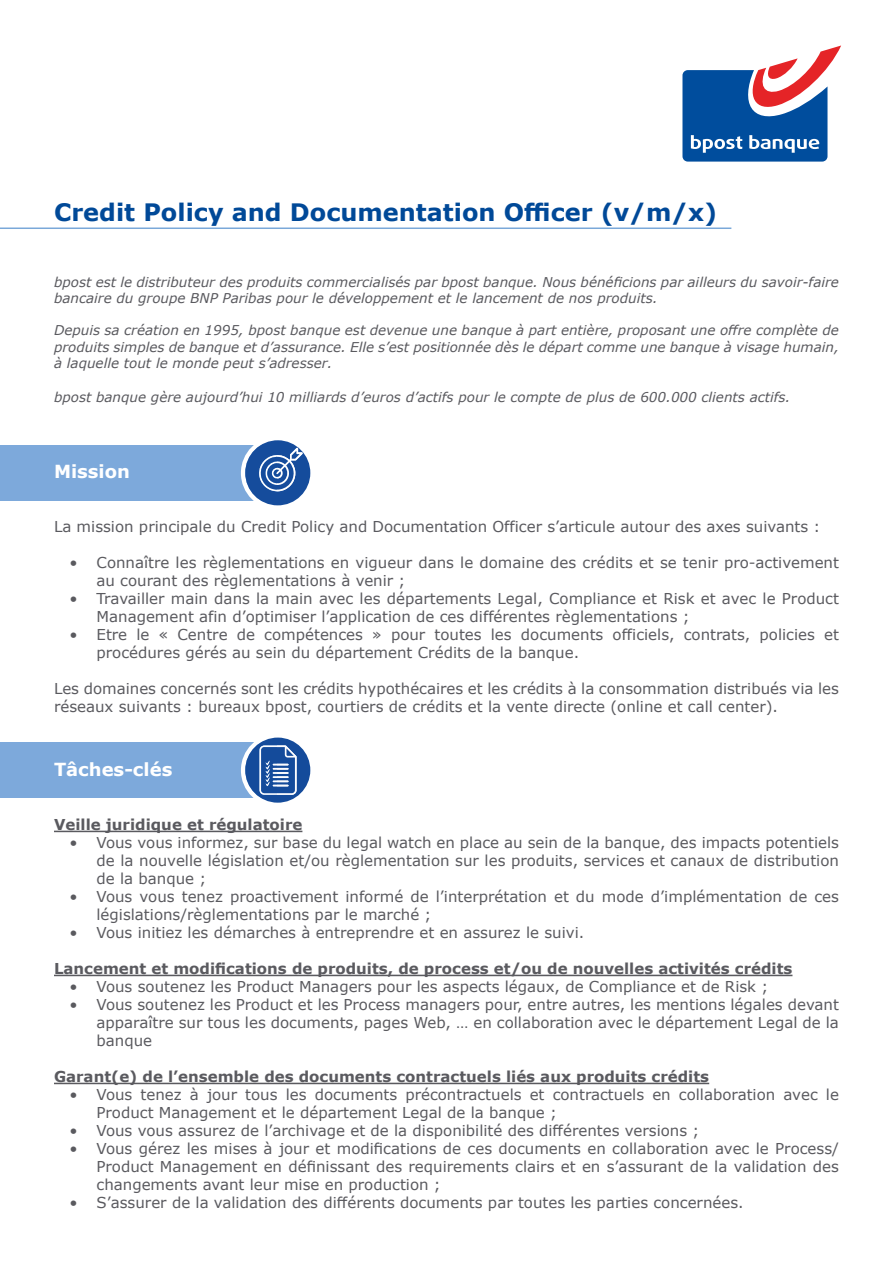
<style>
.page{position:relative;width:893px;height:1263px;background:#fff}
.page>*{position:absolute;margin:0;border:0;box-sizing:border-box;transform-origin:0 0}
.t1{font:700 24px "Verdana";color:#004998}
.t2{font:700 18px "Verdana";color:#fff}
.t3{font:15px/18px "Verdana";color:#5a5a5f}
.t4{font:700 15px "Verdana";color:#5a5a5f}
.t5{font:italic 13.5px/16.2px "Verdana";color:#5a5a5f}
</style>
<div class="page">
<div style="left:0;top:743px;width:276px;height:55px;background:#7da9db"></div>
<svg style="left:241px;top:737px;width:70px;height:66px"></svg>
<div style="left:0;top:445px;width:276px;height:56px;background:#7da9db"></div>
<svg style="left:241px;top:440px;width:70px;height:66px"></svg>
<hr style="left:0;top:227px;width:731px;height:2px;background:#7aa8d9">
<svg style="left:682px;top:45px;width:159px;height:117px"></svg>
<hr style="left:54px;top:831px;width:248px;height:1px;background:#5a5a5f">
<hr style="left:54px;top:975px;width:738px;height:1px;background:#5a5a5f">
<hr style="left:54px;top:1083px;width:655px;height:1px;background:#5a5a5f">
<h1 class="t1" style="left:54px;top:196px;width:665px">Credit Policy and Documentation Officer (v/m/x)</h1>
<p class="t5" style="left:54px;top:274px;width:786px">bpost est le distributeur des produits commercialisés par bpost banque. Nous bénéficions par ailleurs du savoir-faire bancaire du groupe BNP Paribas pour le développement et le lancement de nos produits.</p>
<p class="t5" style="left:54px;top:322px;width:786px;text-align:justify">Depuis sa création en 1995, bpost banque est devenue une banque à part entière, proposant une offre complète de produits simples de banque et d’assurance. Elle s’est positionnée dès le départ comme une banque à visage humain, à laquelle tout le monde peut s’adresser.</p>
<p class="t5" style="left:54px;top:389px;width:738px">bpost banque gère aujourd’hui 10 milliards d’euros d’actifs pour le compte de plus de 600.000 clients actifs.</p>
<p class="t2" style="left:54px;top:458px;width:77px">Mission</p>
<p class="t3" style="left:54px;top:517px;width:768px">La mission principale du Credit Policy and Documentation Officer s’articule autour des axes suivants :</p>
<p class="t3" style="left:97px;top:553px;width:744px;text-indent:-27px">• Connaître les règlementations en vigueur dans le domaine des crédits et se tenir pro-activement au courant des règlementations à venir ;</p>
<p class="t3" style="left:97px;top:589px;width:744px;text-indent:-27px">• Travailler main dans la main avec les départements Legal, Compliance et Risk et avec le Product<br>Management afin d’optimiser l’application de ces différentes règlementations ;</p>
<p class="t3" style="left:97px;top:625px;width:744px;text-indent:-27px">• Etre le « Centre de compétences » pour toutes les documents officiels, contrats, policies et procédures gérés au sein du département Crédits de la banque.</p>
<p class="t3" style="left:54px;top:679px;width:786px">Les domaines concernés sont les crédits hypothécaires et les crédits à la consommation distribués via les réseaux suivants : bureaux bpost, courtiers de crédits et la vente directe (online et call center).</p>
<p class="t2" style="left:54px;top:757px;width:120px">Tâches-clés</p>
<p class="t4" style="left:54px;top:814px;width:250px">Veille juridique et régulatoire</p>
<p class="t3" style="left:97px;top:834px;width:744px;text-align:justify;text-indent:-27px">• Vous vous informez, sur base du legal watch en place au sein de la banque, des impacts potentiels de la nouvelle législation et/ou règlementation sur les produits, services et canaux de distribution de la banque ;</p>
<p class="t3" style="left:97px;top:888px;width:744px;text-indent:-27px">• Vous vous tenez proactivement informé de l’interprétation et du mode d’implémentation de ces législations/règlementations par le marché ;</p>
<p class="t3" style="left:70px;top:924px;width:516px">• Vous initiez les démarches à entreprendre et en assurez le suivi.</p>
<p class="t4" style="left:54px;top:958px;width:740px">Lancement et modifications de produits, de process et/ou de nouvelles activités crédits</p>
<p class="t3" style="left:70px;top:978px;width:700px">• Vous soutenez les Product Managers pour les aspects légaux, de Compliance et de Risk ;</p>
<p class="t3" style="left:97px;top:996px;width:744px;text-align:justify;text-indent:-27px">• Vous soutenez les Product et les Process managers pour, entre autres, les mentions légales devant apparaître sur tous les documents, pages Web, … en collaboration avec le département Legal de la banque</p>
<p class="t4" style="left:54px;top:1066px;width:657px">Garant(e) de l’ensemble des documents contractuels liés aux produits crédits</p>
<p class="t3" style="left:97px;top:1086px;width:744px;text-indent:-27px">• Vous tenez à jour tous les documents précontractuels et contractuels en collaboration avec le<br>Product Management et le département Legal de la banque ;</p>
<p class="t3" style="left:70px;top:1122px;width:631px">• Vous vous assurez de l’archivage et de la disponibilité des différentes versions ;</p>
<p class="t3" style="left:97px;top:1140px;width:744px;text-align:justify;text-indent:-27px">• Vous gérez les mises à jour et modifications de ces documents en collaboration avec le Process/ Product Management en définissant des requirements clairs et en s’assurant de la validation des changements avant leur mise en production ;</p>
<p class="t3" style="left:70px;top:1194px;width:676px">• S’assurer de la validation des différents documents par toutes les parties concernées.</p>
</div>
